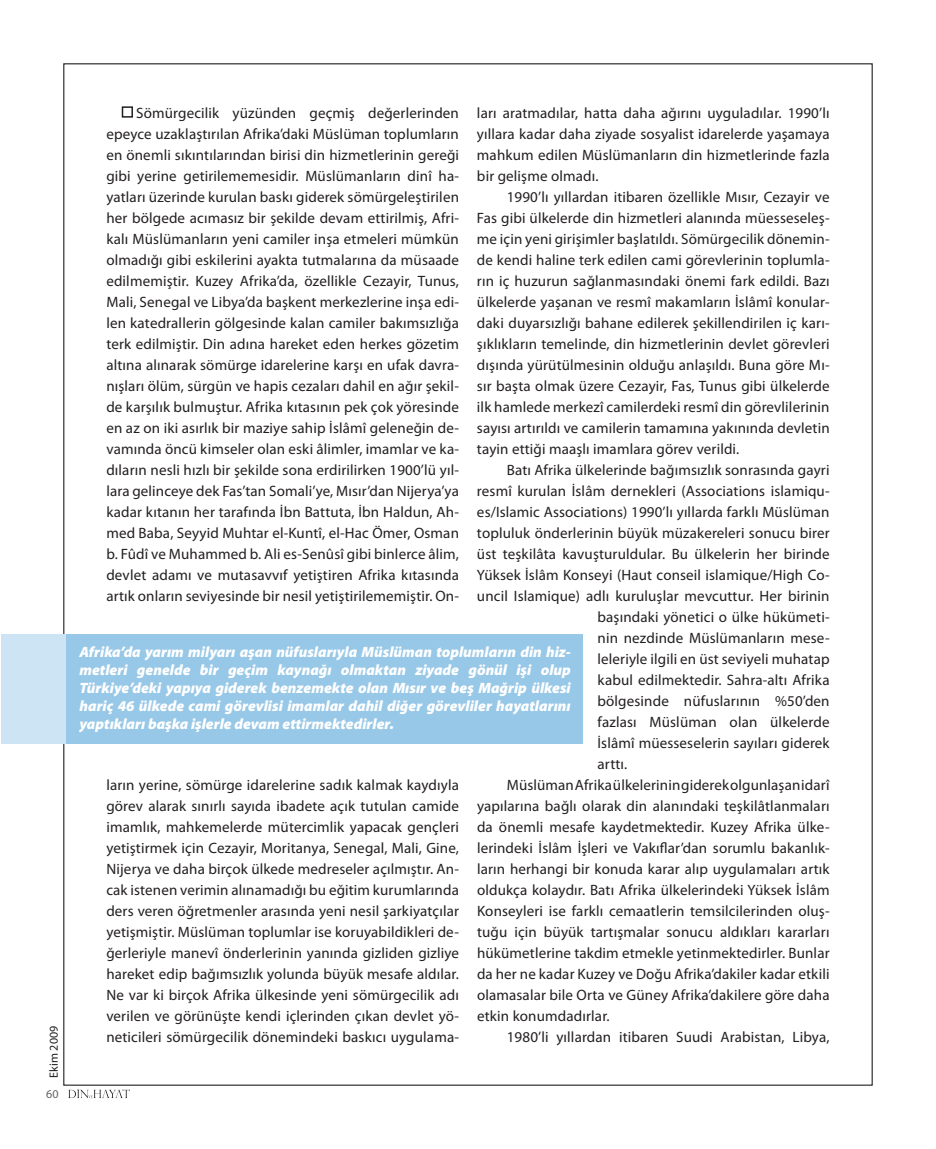
<style>
.page{position:relative;width:936px;height:1149px;background:#fff}
.page>*{position:absolute;margin:0;border:0;box-sizing:border-box;transform-origin:0 0}
.t1{font:15px/21px "Myriad Pro";letter-spacing:.01em;color:#231f20;text-align:justify}
.t2{font:italic 900 15px/18px "Myriad Pro";color:#fff;text-align:justify}
.t3{font:12px "Myriad Pro";color:#231f20}
.t4{font:12px "Myriad Pro";color:#636366}
</style>
<div class="page">
<div style="left:2px;top:634px;width:64px;height:109px;background:#cce4f3"></div>
<div style="left:66px;top:634px;width:516px;height:109px;background:#98c8e7"></div>
<div style="left:122px;top:106px;width:11px;height:12px;border:2px solid #231f20"></div>
<svg style="left:68px;top:1089px;width:62px;height:8px"></svg>
<p class="t3" style="left:46px;top:1077px;width:53px;rotate:-90deg">Ekim 2009</p>
<p class="t4" style="left:46px;top:1085px;width:14px">60</p>
<p class="t1" style="left:106px;top:102px;width:354px;text-indent:30px">Sömürgecilik yüzünden geçmiş değerlerinden epeyce uzaklaştırılan Afrika’daki Müslüman toplumların en önemli sıkıntılarından birisi din hizmetlerinin gereği gibi yerine getirilememesidir. Müslümanların dinî ha&shy;yatları üzerinde kurulan baskı giderek sömürgeleştirilen her bölgede acımasız bir şekilde devam ettirilmiş, Afri&shy;kalı Müslümanların yeni camiler inşa etmeleri mümkün olmadığı gibi eskilerini ayakta tutmalarına da müsaade edilmemiştir. Kuzey Afrika’da, özellikle Cezayir, Tunus, Mali, Senegal ve Libya’da başkent merkezlerine inşa edi&shy;len katedrallerin gölgesinde kalan camiler bakımsızlığa terk edilmiştir. Din adına hareket eden herkes gözetim altına alınarak sömürge idarelerine karşı en ufak davra&shy;nışları ölüm, sürgün ve hapis cezaları dahil en ağır şekil&shy;de karşılık bulmuştur. Afrika kıtasının pek çok yöresinde en az on iki asırlık bir maziye sahip İslâmî geleneğin de&shy;vamında öncü kimseler olan eski âlimler, imamlar ve ka&shy;dıların nesli hızlı bir şekilde sona erdirilirken 1900’lü yıl&shy;lara gelinceye dek Fas’tan Somali’ye, Mısır’dan Nijerya’ya kadar kıtanın her tarafında İbn Battuta, İbn Haldun, Ah&shy;med Baba, Seyyid Muhtar el-Kuntî, el-Hac Ömer, Osman b. Fûdî ve Muhammed b. Ali es-Senûsî gibi binlerce âlim, devlet adamı ve mutasavvıf yetiştiren Afrika kıtasında artık onların seviyesinde bir nesil yetiştirilememiştir. On-</p>
<p class="t1" style="left:477px;top:102px;width:354px">ları aratmadılar, hatta daha ağırını uyguladılar. 1990’lı yıllara kadar daha ziyade sosyalist idarelerde yaşamaya mahkum edilen Müslümanların din hizmetlerinde fazla bir gelişme olmadı.</p>
<p class="t1" style="left:477px;top:186px;width:354px;text-indent:30px">1990’lı yıllardan itibaren özellikle Mısır, Cezayir ve Fas gibi ülkelerde din hizmetleri alanında müesseseleş&shy;me için yeni girişimler başlatıldı. Sömürgecilik dönemin&shy;de kendi haline terk edilen cami görevlerinin toplumla&shy;rın iç huzurun sağlanmasındaki önemi fark edildi. Bazı ülkelerde yaşanan ve resmî makamların İslâmî konular&shy;daki duyarsızlığı bahane edilerek şekillendirilen iç karı&shy;şıklıkların temelinde, din hizmetlerinin devlet görevleri dışında yürütülmesinin olduğu anlaşıldı. Buna göre Mı&shy;sır başta olmak üzere Cezayir, Fas, Tunus gibi ülkelerde ilk hamlede merkezî camilerdeki resmî din görevlilerinin sayısı artırıldı ve camilerin tamamına yakınında devletin tayin ettiği maaşlı imamlara görev verildi.</p>
<p class="t1" style="left:506px;top:459px;width:324px">Batı Afrika ülkelerinde bağımsızlık sonrasında gayri</p>
<p class="t1" style="left:477px;top:480px;width:354px">resmî kurulan İslâm dernekleri (Associations islamiqu-</p>
<p class="t1" style="left:477px;top:501px;width:354px">es/Islamic Associations) 1990’lı yıllarda farklı Müslüman</p>
<p class="t1" style="left:477px;top:522px;width:354px">topluluk önderlerinin büyük müzakereleri sonucu birer</p>
<p class="t1" style="left:477px;top:543px;width:354px">üst teşkilâta kavuşturuldular. Bu ülkelerin her birinde</p>
<p class="t1" style="left:477px;top:564px;width:354px">Yüksek İslâm Konseyi (Haut conseil islamique/High Co-</p>
<p class="t1" style="left:477px;top:585px;width:354px">uncil Islamique) adlı kuruluşlar mevcuttur. Her birinin</p>
<p class="t1" style="left:597px;top:606px;width:233px">başındaki yönetici o ülke hükümeti-</p>
<p class="t1" style="left:597px;top:627px;width:233px">nin nezdinde Müslümanların mese-</p>
<p class="t1" style="left:597px;top:648px;width:233px">leleriyle ilgili en üst seviyeli muhatap</p>
<p class="t1" style="left:597px;top:669px;width:233px">kabul edilmektedir. Sahra-altı Afrika</p>
<p class="t1" style="left:597px;top:690px;width:233px">bölgesinde nüfuslarının %50’den</p>
<p class="t1" style="left:597px;top:711px;width:233px">fazlası Müslüman olan ülkelerde</p>
<p class="t1" style="left:597px;top:732px;width:233px">İslâmî müesseselerin sayıları giderek</p>
<p class="t1" style="left:597px;top:753px;width:31px">arttı.</p>
<p class="t1" style="left:477px;top:774px;width:354px;text-indent:30px">Müslüman Afrika ülkelerinin giderek olgunlaşan idarî yapılarına bağlı olarak din alanındaki teşkilâtlanmaları da önemli mesafe kaydetmektedir. Kuzey Afrika ülke&shy;lerindeki İslâm İşleri ve Vakıflar’dan sorumlu bakanlık&shy;ların herhangi bir konuda karar alıp uygulamaları artık oldukça kolaydır. Batı Afrika ülkelerindeki Yüksek İslâm Konseyleri ise farklı cemaatlerin temsilcilerinden oluş&shy;tuğu için büyük tartışmalar sonucu aldıkları kararları hükümetlerine takdim etmekle yetinmektedirler. Bunlar da her ne kadar Kuzey ve Doğu Afrika’dakiler kadar etkili olamasalar bile Orta ve Güney Afrika’dakilere göre daha etkin konumdadırlar.</p>
<p class="t1" style="left:506px;top:1026px;width:324px">1980’li yıllardan itibaren Suudi Arabistan, Libya,</p>
<p class="t2" style="left:79px;top:642px;width:493px">Afrika’da yarım milyarı aşan nüfuslarıyla Müslüman toplumların din hiz&shy;metleri genelde bir geçim kaynağı olmaktan ziyade gönül işi olup Türkiye’deki yapıya giderek benzemekte olan Mısır ve beş Mağrip ülkesi hariç 46 ülkede cami görevlisi imamlar dahil diğer görevliler hayatlarını yaptıkları başka işlerle devam ettirmektedirler.</p>
<p class="t1" style="left:106px;top:774px;width:354px">ların yerine, sömürge idarelerine sadık kalmak kaydıyla görev alarak sınırlı sayıda ibadete açık tutulan camide imamlık, mahkemelerde mütercimlik yapacak gençleri yetiştirmek için Cezayir, Moritanya, Senegal, Mali, Gine, Nijerya ve daha birçok ülkede medreseler açılmıştır. An&shy;cak istenen verimin alınamadığı bu eğitim kurumlarında ders veren öğretmenler arasında yeni nesil şarkiyatçılar yetişmiştir. Müslüman toplumlar ise koruyabildikleri de&shy;ğerleriyle manevî önderlerinin yanında gizliden gizliye hareket edip bağımsızlık yolunda büyük mesafe aldılar.<br>Ne var ki birçok Afrika ülkesinde yeni sömürgecilik adı verilen ve görünüşte kendi içlerinden çıkan devlet yö&shy;neticileri sömürgecilik dönemindeki baskıcı uygulama-</p>
</div>
